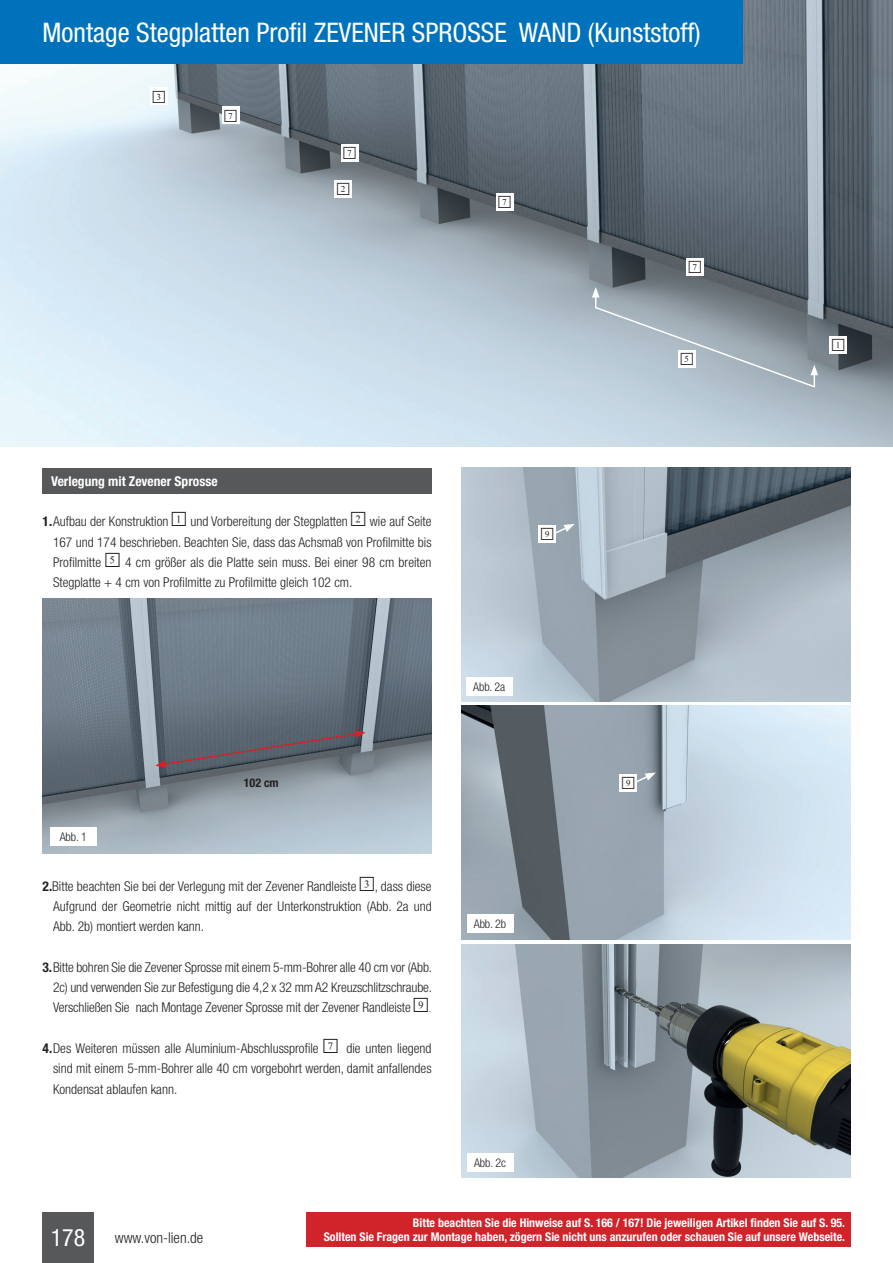
<style>
.page{position:relative;width:893px;height:1263px;background:#fff}
.page>*{position:absolute;margin:0;border:0;box-sizing:border-box;transform-origin:0 0}
.t1{font:condensed 27px "Helvetica Neue LT Pro";color:#fff}
.t2{font:300 condensed 15px "Helvetica Neue LT Pro";color:#231f20}
.t3{font:300 condensed 13.5px/20.2px "Helvetica Neue LT Pro";color:#231f20;text-align:justify}
.t4{font:700 condensed 13.5px "Helvetica Neue LT Pro";color:#fff}
.t5{font:700 condensed 12px/14.4px "Helvetica Neue LT Pro";color:#fff;text-align:right}
.t6{font:300 condensed 12px "Helvetica Neue LT Pro";letter-spacing:-.01em;color:#231f20}
.t7{font:700 condensed 12px "Helvetica Neue LT Pro";color:#231f20}
.t8{font:9px "CD Numbers";color:#231f20}
.s1{font-weight:700}
.s2{font-family:"CD Numbers";font-weight:400;font-stretch:normal;font-size:10.5px}
.s3{font-weight:400;font-size:24px;color:#fff}
</style>
<div class="page">
<div style="left:43px;top:1212px;width:51px;height:51px;background:#57585a"></div>
<img style="left:0;top:0;width:893px;height:446px">
<img style="left:461px;top:468px;width:389px;height:234px">
<div style="left:0;top:0;width:742px;height:64px;background:#0072bc"></div>
<div style="left:43px;top:468px;width:389px;height:25px;background:#57585a"></div>
<div style="left:830px;top:337px;width:17px;height:17px;background:#fff"></div>
<div style="left:150px;top:88px;width:17px;height:17px;background:#fff"></div>
<div style="left:335px;top:180px;width:17px;height:17px;background:#fff"></div>
<div style="left:539px;top:525px;width:17px;height:17px;background:#fff"></div>
<svg style="left:553px;top:524px;width:22px;height:11px"></svg>
<div style="left:222px;top:107px;width:17px;height:17px;background:#fff"></div>
<svg style="left:592px;top:287px;width:226px;height:101px;background:#9ba7b0"></svg>
<img style="left:43px;top:598px;width:389px;height:256px">
<div style="left:50px;top:828px;width:46px;height:18px;background:#fff"></div>
<svg style="left:155px;top:730px;width:211px;height:38px;background:#5f626b"></svg>
<img style="left:461px;top:706px;width:389px;height:234px">
<div style="left:466px;top:677px;width:46px;height:19px;background:#fff"></div>
<div style="left:467px;top:914px;width:46px;height:18px;background:#fff"></div>
<div style="left:341px;top:144px;width:17px;height:17px;background:#fff"></div>
<div style="left:496px;top:193px;width:17px;height:17px;background:#fff"></div>
<div style="left:686px;top:259px;width:17px;height:17px;background:#fff"></div>
<img style="left:461px;top:944px;width:389px;height:234px">
<div style="left:467px;top:1153px;width:46px;height:18px;background:#fff"></div>
<div style="left:620px;top:774px;width:17px;height:17px;background:#fff"></div>
<svg style="left:634px;top:772px;width:22px;height:12px"></svg>
<div style="left:306px;top:1212px;width:545px;height:35px;background:#d1232a"></div>
<h1 class="t1" style="left:43px;top:16px;width:660px">Montage Stegplatten Profil ZEVENER SPROSSE WAND (Kunststoff)</h1>
<p class="t8" style="left:153px;top:94px;width:15px">3</p>
<p class="t8" style="left:225px;top:113px;width:15px">7</p>
<p class="t8" style="left:344px;top:150px;width:15px">7</p>
<p class="t8" style="left:337px;top:186px;width:15px">2</p>
<p class="t8" style="left:498px;top:200px;width:15px">7</p>
<p class="t4" style="left:51px;top:473px;width:168px">Verlegung mit Zevener Sprosse</p>
<p class="t3" style="left:53px;top:511px;width:380px;text-indent:-10px"><span class="s1">1.</span>Aufbau der Konstruktion <span class="s2">1</span> und Vorbereitung der Stegplatten <span class="s2">2</span> wie auf Seite 167 und 174 beschrieben. Beachten Sie, dass das Achsmaß von Profilmitte bis Profilmitte <span class="s2">5</span> 4 cm größer als die Platte sein muss. Bei einer 98 cm breiten Stegplatte + 4 cm von Profilmitte zu Profilmitte gleich 102 cm.</p>
<p class="t6" style="left:60px;top:830px;width:29px">Abb. 1</p>
<p class="t7" style="left:244px;top:776px;width:36px">102 cm</p>
<p class="t3" style="left:53px;top:876px;width:380px;text-indent:-11px"><span class="s1">2.</span>Bitte beachten Sie bei der Verlegung mit der Zevener Randleiste <span class="s2">3</span>, dass diese Aufgrund der Geometrie nicht mittig auf der Unterkonstruktion (Abb. 2a und Abb. 2b) montiert werden kann.</p>
<p class="t3" style="left:53px;top:957px;width:381px;text-indent:-11px"><span class="s1">3.</span>Bitte bohren Sie die Zevener Sprosse mit einem 5-mm-Bohrer alle 40 cm vor (Abb.<br>2c) und verwenden Sie zur Befestigung die 4,2 x 32 mm A2 Kreuzschlitzschraube.<br>Verschließen Sie nach Montage Zevener Sprosse mit der Zevener Randleiste <span class="s2">9.</span></p>
<p class="t3" style="left:53px;top:1038px;width:380px;text-indent:-11px"><span class="s1">4.</span>Des Weiteren müssen alle Aluminium-Abschlussprofile <span class="s2">7</span> die unten liegend sind mit einem 5-mm-Bohrer alle 40 cm vorgebohrt werden, damit anfallendes Kondensat ablaufen kann.</p>
<p class="t8" style="left:541px;top:531px;width:15px">9</p>
<p class="t6" style="left:473px;top:680px;width:34px">Abb. 2a</p>
<p class="t6" style="left:474px;top:916px;width:34px">Abb. 2b</p>
<p class="t6" style="left:474px;top:1155px;width:33px">Abb. 2c</p>
<p class="t8" style="left:689px;top:265px;width:15px">7</p>
<p class="t8" style="left:681px;top:357px;width:15px">5</p>
<p class="t8" style="left:622px;top:780px;width:15px">9</p>
<p class="t8" style="left:832px;top:343px;width:15px">1</p>
<p class="t2" style="left:51px;top:1229px;width:154px"><span class="s3">178</span> www.von-lien.de</p>
<p class="t5" style="left:324px;top:1215px;width:523px">Bitte beachten Sie die Hinweise auf S. 166 / 167! Die jeweiligen Artikel finden Sie auf S. 95.<br>Sollten Sie Fragen zur Montage haben, zögern Sie nicht uns anzurufen oder schauen Sie auf unsere Webseite.</p>
</div>
